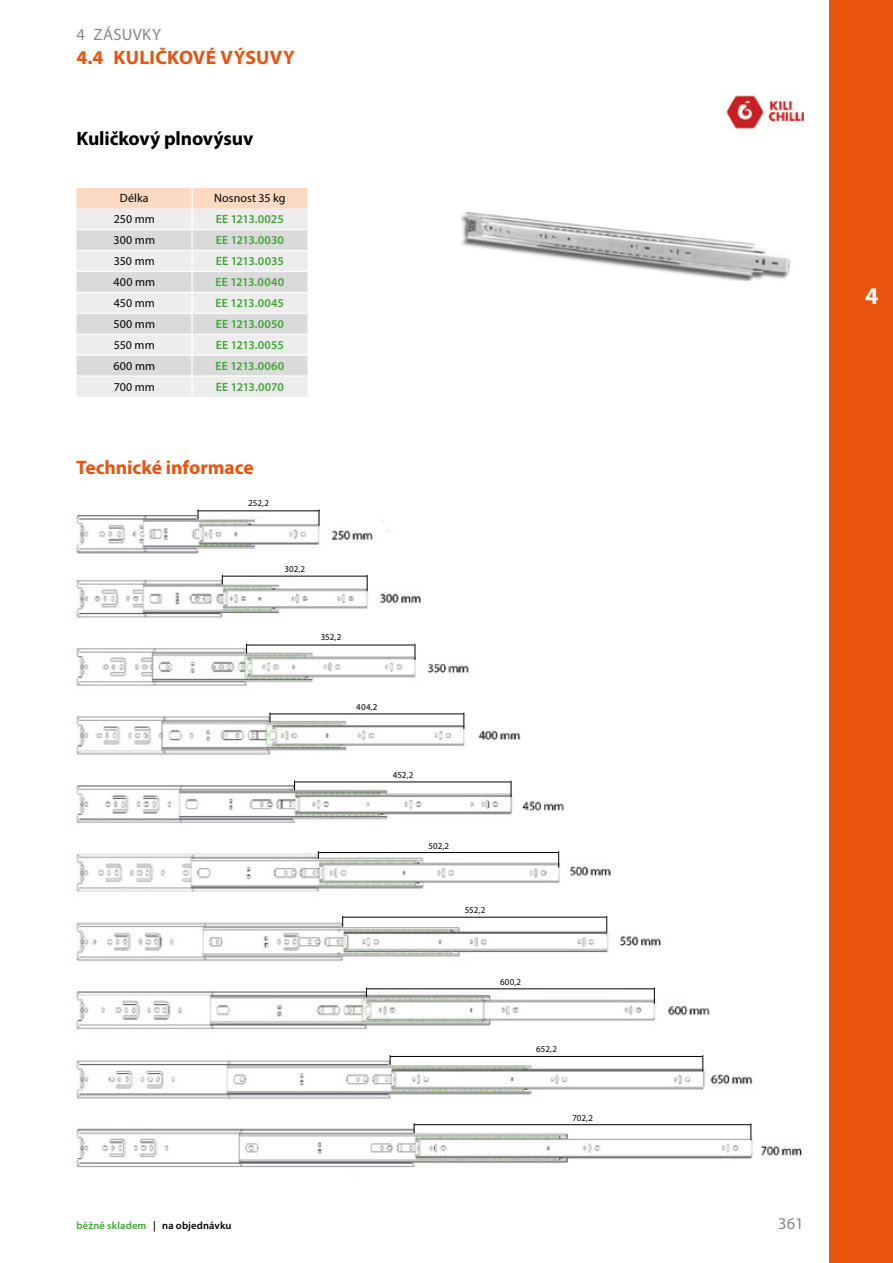
<style>
.page{position:relative;width:893px;height:1263px;background:#fff}
.page>*{position:absolute;margin:0;border:0;box-sizing:border-box;transform-origin:0 0}
.t1{font:700 24px "Myriad Pro";color:#fff}
.t2{font:700 19.5px "Myriad Pro";color:#e9530e}
.t3{font:700 19.5px "Myriad Pro";letter-spacing:-.005em;color:#000}
.t4{font:16.5px "Myriad Pro";letter-spacing:.02em;color:#878787}
.t5{font:600 12px "Myriad Pro";letter-spacing:-.01em;color:#3fa535}
.t6{font:12px "Myriad Pro";letter-spacing:.005em;color:#000}
.t7{font:600 12px "Myriad Pro";letter-spacing:.015em;color:#3fa535}
.t8{font:600 10.5px "Myriad Pro";letter-spacing:.015em;color:#000}
.t9{font:9px "Myriad Pro";letter-spacing:-.005em;color:#000}
.s1{color:#3fa535}
</style>
<div class="page">
<div style="left:829px;top:0;width:64px;height:1263px;background:#e9530e"></div>
<img style="left:461px;top:212px;width:329px;height:68px">
<img style="left:726px;top:95px;width:78px;height:33px">
<svg style="left:77px;top:188px;width:231px;height:209px;background:#e8e4e2"></svg>
<hr style="left:77px;top:375px;width:231px;height:2px;background:#fff">
<hr style="left:191px;top:377px;width:2px;height:20px;background:#fff">
<img style="left:76px;top:509px;width:313px;height:45px">
<svg style="left:319px;top:510px;width:1px;height:16px"></svg>
<hr style="left:198px;top:510px;width:121px;height:1px;background:#000">
<img style="left:76px;top:574px;width:346px;height:44px">
<svg style="left:367px;top:575px;width:1px;height:16px"></svg>
<hr style="left:222px;top:576px;width:145px;height:1px;background:#000">
<img style="left:76px;top:643px;width:393px;height:43px">
<hr style="left:246px;top:645px;width:169px;height:1px;background:#000">
<svg style="left:415px;top:644px;width:1px;height:16px"></svg>
<img style="left:76px;top:712px;width:445px;height:43px">
<hr style="left:270px;top:714px;width:194px;height:1px;background:#000">
<svg style="left:464px;top:713px;width:1px;height:16px"></svg>
<img style="left:76px;top:780px;width:488px;height:43px">
<svg style="left:511px;top:781px;width:1px;height:16px"></svg>
<hr style="left:294px;top:782px;width:217px;height:1px;background:#000">
<img style="left:76px;top:851px;width:535px;height:41px">
<svg style="left:558px;top:851px;width:1px;height:16px"></svg>
<hr style="left:318px;top:852px;width:240px;height:1px;background:#000">
<img style="left:76px;top:915px;width:586px;height:46px">
<svg style="left:606px;top:916px;width:1px;height:16px"></svg>
<hr style="left:342px;top:917px;width:264px;height:1px;background:#000">
<img style="left:76px;top:987px;width:634px;height:42px">
<svg style="left:654px;top:987px;width:1px;height:17px"></svg>
<hr style="left:366px;top:988px;width:288px;height:1px;background:#000">
<img style="left:76px;top:1055px;width:726px;height:113px">
<svg style="left:702px;top:1055px;width:1px;height:16px"></svg>
<hr style="left:390px;top:1056px;width:312px;height:1px;background:#000">
<svg style="left:751px;top:1123px;width:1px;height:16px"></svg>
<hr style="left:414px;top:1124px;width:337px;height:1px;background:#000">
<h3 class="t4" style="left:77px;top:25px;width:86px">4 ZÁSUVKY</h3>
<h2 class="t2" style="left:77px;top:44px;width:220px">4.4 KULIČKOVÉ VÝSUVY</h2>
<h2 class="t3" style="left:77px;top:125px;width:178px">Kuličkový plnovýsuv</h2>
<p class="t6" style="left:120px;top:191px;width:30px">Délka</p>
<p class="t6" style="left:214px;top:191px;width:73px">Nosnost 35 kg</p>
<p class="t6" style="left:114px;top:212px;width:43px">250 mm</p>
<p class="t5" style="left:216px;top:212px;width:70px">EE 1213.0025</p>
<p class="t6" style="left:114px;top:233px;width:43px">300 mm</p>
<p class="t5" style="left:216px;top:232px;width:70px">EE 1213.0030</p>
<p class="t6" style="left:114px;top:254px;width:42px">350 mm</p>
<p class="t5" style="left:216px;top:253px;width:70px">EE 1213.0035</p>
<p class="t6" style="left:113px;top:275px;width:43px">400 mm</p>
<p class="t7" style="left:215px;top:274px;width:70px">EE 1213.0040</p>
<p class="t6" style="left:114px;top:295px;width:42px">450 mm</p>
<p class="t5" style="left:216px;top:295px;width:70px">EE 1213.0045</p>
<p class="t6" style="left:114px;top:316px;width:43px">500 mm</p>
<p class="t5" style="left:216px;top:316px;width:70px">EE 1213.0050</p>
<p class="t6" style="left:114px;top:337px;width:42px">550 mm</p>
<p class="t5" style="left:216px;top:337px;width:70px">EE 1213.0055</p>
<p class="t6" style="left:114px;top:358px;width:43px">600 mm</p>
<p class="t7" style="left:216px;top:358px;width:70px">EE 1213.0060</p>
<p class="t6" style="left:114px;top:379px;width:43px">700 mm</p>
<p class="t5" style="left:216px;top:379px;width:69px">EE 1213.0070</p>
<h2 class="t2" style="left:76px;top:455px;width:179px">Technické informace</h2>
<p class="t9" style="left:248px;top:498px;width:22px">252,2</p>
<p class="t9" style="left:284px;top:563px;width:22px">302,2</p>
<p class="t9" style="left:321px;top:632px;width:22px">352,2</p>
<p class="t9" style="left:356px;top:701px;width:23px">404,2</p>
<p class="t9" style="left:393px;top:769px;width:22px">452,2</p>
<p class="t9" style="left:428px;top:840px;width:22px">502,2</p>
<p class="t9" style="left:465px;top:904px;width:22px">552,2</p>
<p class="t9" style="left:500px;top:976px;width:23px">600,2</p>
<p class="t9" style="left:536px;top:1044px;width:22px">652,2</p>
<p class="t9" style="left:572px;top:1112px;width:22px">702,2</p>
<p class="t8" style="left:77px;top:1219px;width:156px"><span class="s1">běžně skladem</span> | na objednávku</p>
<h1 class="t1" style="left:865px;top:280px;width:15px">4</h1>
<h3 class="t4" style="left:778px;top:1213px;width:27px">361</h3>
</div>
